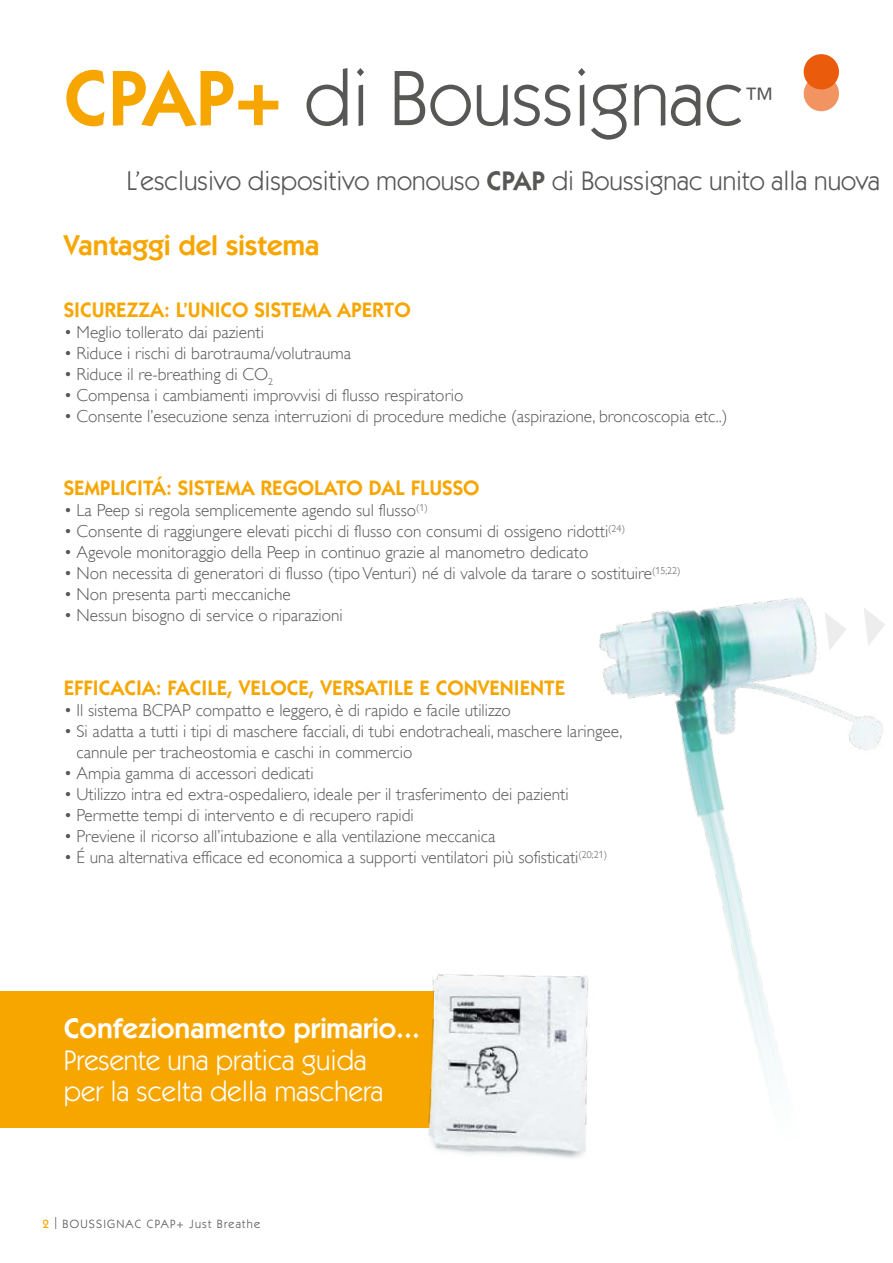
<style>
.page{position:relative;width:893px;height:1263px;background:#fff}
.page>*{position:absolute;margin:0;border:0;box-sizing:border-box;transform-origin:0 0}
.t1{font:78.9px "ITC Kabel Std";color:#575756}
.t2{font:29.7px "ITC Kabel Std";color:#575756}
.t3{font:28.5px/31.5px "ITC Kabel Std";color:#fff}
.t4{font:600 28.5px "ITC Kabel Std";color:#fff}
.t5{font:600 28.5px "ITC Kabel Std";color:#f7a600}
.t6{font:27px "ITC Kabel Std";color:#575756}
.t7{font:600 21px "ITC Kabel Std";color:#f7a600}
.t8{font:300 17.25px/21px "Gill Alt One";color:#575756}
.t9{font:12px "ITC Kabel Std";letter-spacing:.1em;color:#575756}
.s1{font-weight:600;color:#f7a600}
.s2{font-weight:600}
.s3{font-weight:500;color:#f7a600}
</style>
<div class="page">
<div style="left:0;top:992px;width:434px;height:136px;background:#f7a600"></div>
<img style="left:599px;top:597px;width:285px;height:481px">
<svg style="left:825px;top:612px;width:21px;height:39px"></svg>
<svg style="left:863px;top:607px;width:22px;height:39px"></svg>
<img style="left:417px;top:962px;width:184px;height:196px">
<div style="left:804px;top:54px;width:35px;height:35px;background:#ea5b0b;border-radius:50%"></div>
<svg style="left:804px;top:76px;width:35px;height:35px"></svg>
<h1 class="t1" style="left:64px;top:52px;width:682px"><span class="s1">CPAP+</span> di Boussignac</h1>
<h2 class="t2" style="left:744px;top:81px;width:31px">™</h2>
<h3 class="t6" style="left:127px;top:165px;width:755px">L’esclusivo dispositivo monouso <span class="s2">CPAP</span> di Boussignac unito alla nuova</h3>
<h3 class="t5" style="left:64px;top:228px;width:257px">Vantaggi del sistema</h3>
<p class="t7" style="left:64px;top:297px;width:349px">SICUREZZA: L’UNICO SISTEMA APERTO</p>
<p class="t8" style="left:64px;top:321px;width:202px">• Meglio tollerato dai pazienti</p>
<p class="t8" style="left:64px;top:342px;width:289px">• Riduce i rischi di barotrauma/volutrauma</p>
<p class="t8" style="left:64px;top:363px;width:211px">• Riduce il re-breathing di CO<sub>2</sub></p>
<p class="t8" style="left:64px;top:384px;width:401px">• Compensa i cambiamenti improvvisi di flusso respiratorio</p>
<p class="t8" style="left:64px;top:405px;width:665px">• Consente l’esecuzione senza interruzioni di procedure mediche (aspirazione, broncoscopia etc..)</p>
<p class="t7" style="left:64px;top:476px;width:417px">SEMPLICITÁ: SISTEMA REGOLATO DAL FLUSSO</p>
<p class="t8" style="left:64px;top:500px;width:366px">• La Peep si regola semplicemente agendo sul flusso<sup>(1)</sup></p>
<p class="t8" style="left:64px;top:521px;width:563px">• Consente di raggiungere elevati picchi di flusso con consumi di ossigeno ridotti<sup>(24)</sup></p>
<p class="t8" style="left:64px;top:542px;width:526px">• Agevole monitoraggio della Peep in continuo grazie al manometro dedicato</p>
<p class="t8" style="left:64px;top:563px;width:618px">• Non necessita di generatori di flusso (tipo Venturi) né di valvole da tarare o sostituire<sup>(15;22)</sup></p>
<p class="t8" style="left:64px;top:584px;width:229px">• Non presenta parti meccaniche</p>
<p class="t8" style="left:64px;top:605px;width:281px">• Nessun bisogno di service o riparazioni</p>
<p class="t7" style="left:64px;top:676px;width:503px">EFFICACIA: FACILE, VELOCE, VERSATILE E CONVENIENTE</p>
<p class="t8" style="left:64px;top:700px;width:449px">• Il sistema BCPAP compatto e leggero, è di rapido e facile utilizzo</p>
<p class="t8" style="left:77px;top:721px;width:548px;text-indent:-13px">• Si adatta a tutti i tipi di maschere facciali, di tubi endotracheali, maschere laringee, cannule per tracheostomia e caschi in commercio</p>
<p class="t8" style="left:64px;top:763px;width:251px">• Ampia gamma di accessori dedicati</p>
<p class="t8" style="left:64px;top:784px;width:506px">• Utilizzo intra ed extra-ospedaliero, ideale per il trasferimento dei pazienti</p>
<p class="t8" style="left:64px;top:805px;width:351px">• Permette tempi di intervento e di recupero rapidi</p>
<p class="t8" style="left:64px;top:826px;width:433px">• Previene il ricorso all’intubazione e alla ventilazione meccanica</p>
<p class="t8" style="left:64px;top:847px;width:545px">• É una alternativa efficace ed economica a supporti ventilatori più sofisticati<sup>(20;21)</sup></p>
<h3 class="t4" style="left:64px;top:1011px;width:358px">Confezionamento primario...</h3>
<h3 class="t3" style="left:64px;top:1044px;width:321px">Presente una pratica guida per la scelta della maschera</h3>
<p class="t9" style="left:43px;top:1217px;width:219px"><span class="s3">2</span> | BOUSSIGNAC CPAP+ Just Breathe</p>
</div>
